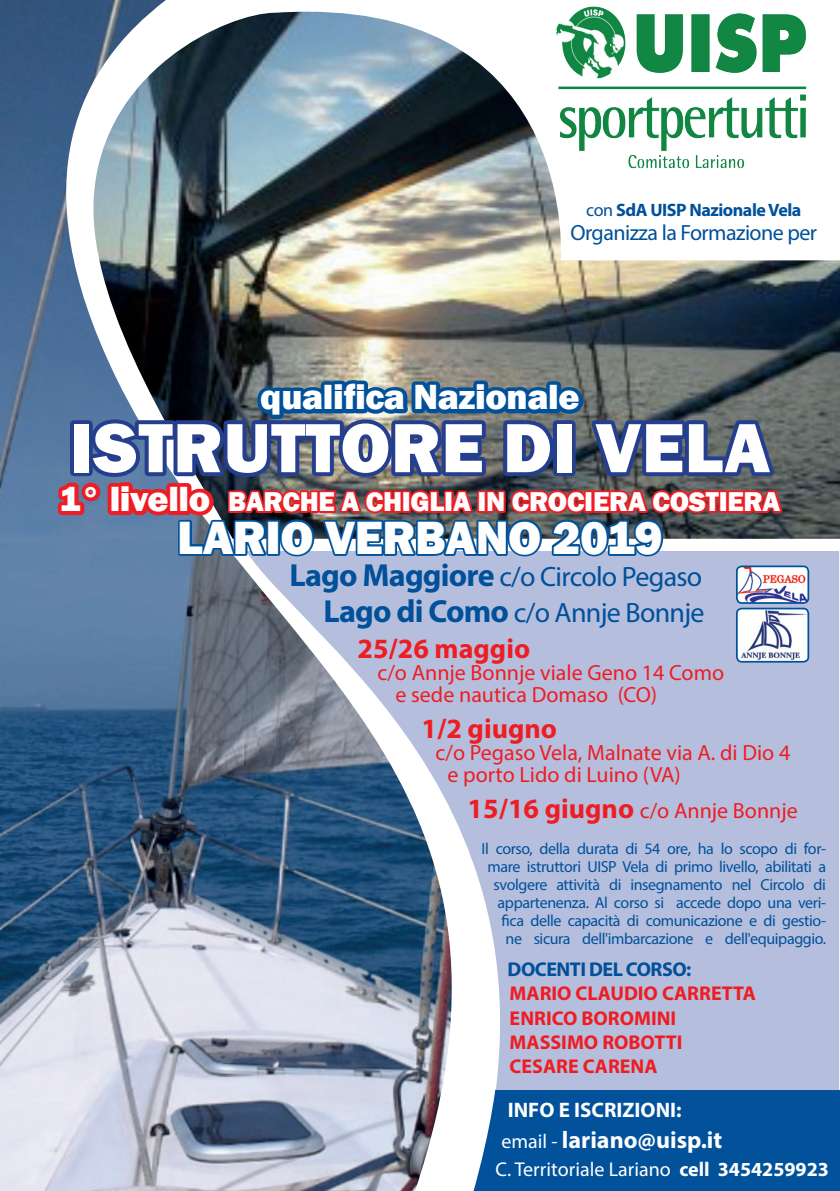
<style>
.page{position:relative;width:840px;height:1191px;background:#fff}
.page>*{position:absolute;margin:0;border:0;box-sizing:border-box;transform-origin:0 0}
.t1{font:800 72px "Franklin Gothic";letter-spacing:.01em;color:#fff}
.t2{font:800 48px "Franklin Gothic";letter-spacing:-.01em;color:#fff}
.t3{font:800 36px "Franklin Gothic";letter-spacing:-.01em;color:#fff}
.t4{font:28px "Myriad Pro";letter-spacing:-.025em;color:#01509a}
.t5{font:800 28px "Franklin Gothic";letter-spacing:-.01em;color:#fff}
.t6{font:700 28px "Myriad Pro";color:#ee1d23}
.t7{font:700 24px "Myriad Pro";color:#fff}
.t8{font:22px/22px "Myriad Pro";color:#ee1d23}
.t9{font:22px "Myriad Pro";letter-spacing:-.025em;color:#01509a}
.t10{font:700 21px "Myriad Pro";color:#fff}
.t11{font:700 20px/24px "Myriad Pro";color:#ee1d23}
.t12{font:20px "Myriad Pro";color:#fff}
.t13{font:700 20px "Myriad Pro";letter-spacing:-.025em;color:#01509a}
.t14{font:700 18px "Myriad Pro";letter-spacing:-.025em;color:#01509a}
.t15{font:16px/18px "Myriad Pro";letter-spacing:-.025em;color:#01509a;text-align:right}
.s1{font-weight:400}
.s2{font-size:36px}
.s3{font-weight:700;font-size:32px}
.s4{font-weight:700;font-size:28px}
.s5{font-weight:400;font-size:20px}
.s6{font-weight:700}
</style>
<div class="page">
<div style="left:484px;top:551px;width:354px;height:539px;background:#b5bfdd"></div>
<img style="left:0;top:0;width:484px;height:1191px">
<img style="left:90px;top:12px;width:749px;height:527px">
<svg style="left:452px;top:1090px;width:387px;height:101px;background:#1962a4"></svg>
<img style="left:54px;top:304px;width:730px;height:269px">
<img style="left:529px;top:6px;width:304px;height:193px">
<img style="left:736px;top:610px;width:71px;height:52px">
<div style="left:735px;top:607px;width:73px;height:55px;border:2px solid #01529b;border-radius:5px"></div>
<img style="left:738px;top:568px;width:67px;height:33px">
<div style="left:735px;top:565px;width:73px;height:39px;border:2px solid #01529b;border-radius:5px"></div>
<p class="t14" style="left:586px;top:199px;width:216px"><span class="s1">con</span> SdA UISP Nazionale Vela</p>
<h3 class="t9" style="left:570px;top:219px;width:248px">Organizza la Formazione per</h3>
<h3 class="t3" style="left:260px;top:374px;width:320px">qualifica Nazionale</h3>
<h1 class="t1" style="left:70px;top:401px;width:701px">ISTRUTTORE DI VELA</h1>
<h3 class="t5" style="left:59px;top:483px;width:722px"><span class="s2">1° livello</span> BARCHE A CHIGLIA IN CROCIERA COSTIERA</h3>
<h2 class="t2" style="left:177px;top:507px;width:486px">LARIO VERBANO 2019</h2>
<h3 class="t4" style="left:289px;top:559px;width:414px"><span class="s3">Lago Maggiore</span> c/o Circolo Pegaso</h3>
<h3 class="t4" style="left:323px;top:595px;width:382px"><span class="s3">Lago di Como</span> c/o Annje Bonnje</h3>
<h3 class="t6" style="left:357px;top:630px;width:174px">25/26 maggio</h3>
<h3 class="t8" style="left:395px;top:661px;width:330px;text-indent:-18px">c/o Annje Bonnje viale Geno 14 Como e sede nautica Domaso (CO)</h3>
<h3 class="t6" style="left:421px;top:710px;width:137px">1/2 giugno</h3>
<h3 class="t8" style="left:447px;top:741px;width:344px;text-indent:-12px">c/o Pegaso Vela, Malnate via A. di Dio 4 e porto Lido di Luino (VA)</h3>
<h3 class="t8" style="left:467px;top:799px;width:331px"><span class="s4">15/16 giugno</span> c/o Annje Bonnje</h3>
<p class="t15" style="left:481px;top:840px;width:346px">Il corso, della durata di 54 ore, ha lo scopo di for&shy;mare istruttori UISP Vela di primo livello, abilitati a svolgere attività di insegnamento nel Circolo di appartenenza. Al corso si accede dopo una veri&shy;fica delle capacità di comunicazione e di gestio&shy;ne sicura dell'imbarcazione e dell'equipaggio.</p>
<p class="t13" style="left:507px;top:956px;width:185px">DOCENTI DEL CORSO:</p>
<p class="t11" style="left:509px;top:981px;width:247px">MARIO CLAUDIO CARRETTA<br>ENRICO BOROMINI<br>MASSIMO ROBOTTI<br>CESARE CARENA</p>
<h3 class="t10" style="left:507px;top:1096px;width:175px">INFO E ISCRIZIONI:</h3>
<h3 class="t7" style="left:501px;top:1124px;width:222px"><span class="s5">email -</span> lariano@uisp.it</h3>
<p class="t12" style="left:495px;top:1157px;width:335px">C. Territoriale Lariano <span class="s6">cell 3454259923</span></p>
</div>
